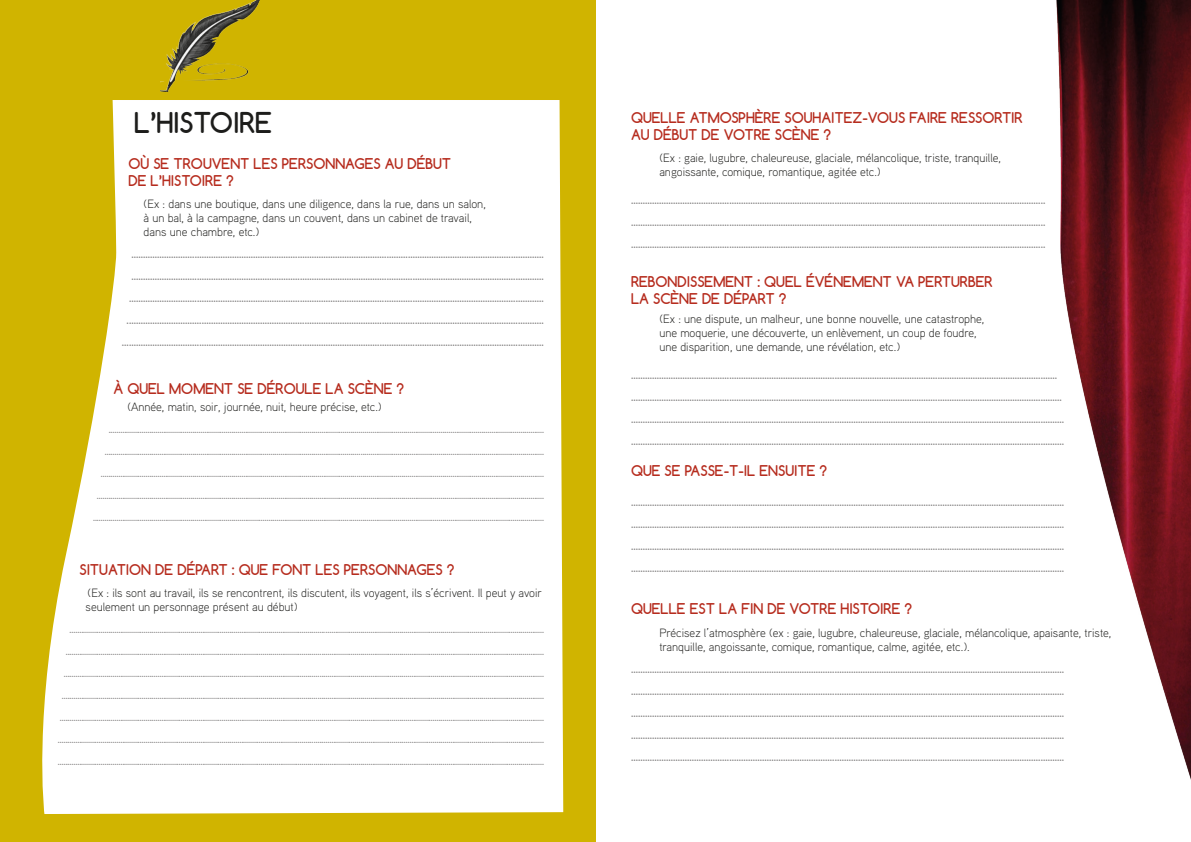
<style>
.page{position:relative;width:1191px;height:842px;background:#fff}
.page>*{position:absolute;margin:0;border:0;box-sizing:border-box;transform-origin:0 0}
.t1{font:700 27px "Comfortaa";color:#1d1d1b}
.t2{font:700 14px/16.8px "Comfortaa";color:#b62c1e}
.t3{font:12px/22px "Comfortaa";color:#868585;text-align:justify}
.t4{font:300 12px/14px "Aaux Pro";color:#1d1d1b}
.t5{font:10px "Comfortaa";color:#868585}
</style>
<div class="page">
<img style="left:1056px;top:0;width:135px;height:780px">
<div style="left:0;top:0;width:595px;height:842px;background:#d0b400"></div>
<svg style="left:42px;top:100px;width:521px;height:714px;background:#fbf8ea"></svg>
<img style="left:161px;top:0;width:99px;height:92px">
<h1 class="t1" style="left:134px;top:106px;width:139px">L’HISTOIRE</h1>
<p class="t2" style="left:128px;top:155px;width:324px">OÙ SE TROUVENT LES PERSONNAGES AU DÉBUT<br>DE L’HISTOIRE ?</p>
<p class="t4" style="left:144px;top:196px;width:344px">(Ex : dans une boutique, dans une diligence, dans la rue, dans un salon, à un bal, à la campagne, dans un couvent, dans un cabinet de travail, dans une chambre, etc.)</p>
<p class="t3" style="left:122px;top:242px;width:423px;text-align:right">................................................................................................................................................................................ ................................................................................................................................................................................ ................................................................................................................................................................................. .................................................................................................................................................................................. ....................................................................................................................................................................................</p>
<p class="t2" style="left:113px;top:380px;width:292px">À QUEL MOMENT SE DÉROULE LA SCÈNE ?</p>
<p class="t4" style="left:127px;top:399px;width:256px">(Année, matin, soir, journée, nuit, heure précise, etc.)</p>
<p class="t5" style="left:109px;top:423px;width:437px">...............................................................................................................................................................................................................................</p>
<p class="t5" style="left:105px;top:445px;width:441px">.................................................................................................................................................................................................................................</p>
<p class="t5" style="left:101px;top:467px;width:445px">...................................................................................................................................................................................................................................</p>
<p class="t5" style="left:97px;top:489px;width:448px">.....................................................................................................................................................................................................................................</p>
<p class="t5" style="left:93px;top:511px;width:452px">.......................................................................................................................................................................................................................................</p>
<p class="t2" style="left:79px;top:561px;width:376px">SITUATION DE DÉPART : QUE FONT LES PERSONNAGES ?</p>
<p class="t4" style="left:86px;top:585px;width:458px">(Ex : ils sont au travail, ils se rencontrent, ils discutent, ils voyagent, ils s’écrivent. Il peut y avoir seulement un personnage présent au début)</p>
<p class="t5" style="left:70px;top:623px;width:476px">...................................................................................................................................................................................................................................................</p>
<p class="t5" style="left:66px;top:645px;width:480px">.....................................................................................................................................................................................................................................................</p>
<p class="t5" style="left:64px;top:667px;width:482px">......................................................................................................................................................................................................................................................</p>
<p class="t5" style="left:62px;top:689px;width:484px">.......................................................................................................................................................................................................................................................</p>
<p class="t5" style="left:60px;top:711px;width:486px">........................................................................................................................................................................................................................................................</p>
<p class="t5" style="left:58px;top:733px;width:487px">.........................................................................................................................................................................................................................................................</p>
<p class="t5" style="left:58px;top:755px;width:487px">.........................................................................................................................................................................................................................................................</p>
<p class="t2" style="left:631px;top:109px;width:393px">QUELLE ATMOSPHÈRE SOUHAITEZ-VOUS FAIRE RESSORTIR<br>AU DÉBUT DE VOTRE SCÈNE ?</p>
<p class="t4" style="left:659px;top:151px;width:343px">(Ex : gaie, lugubre, chaleureuse, glaciale, mélancolique, triste, tranquille, angoissante, comique, romantique, agitée etc.)</p>
<p class="t3" style="left:631px;top:188px;width:416px">................................................................................................................................................................................. ................................................................................................................................................................................. .................................................................................................................................................................................</p>
<p class="t2" style="left:631px;top:273px;width:363px">REBONDISSEMENT : QUEL ÉVÉNEMENT VA PERTURBER<br>LA SCÈNE DE DÉPART ?</p>
<p class="t4" style="left:659px;top:312px;width:326px">(Ex : une dispute, un malheur, une bonne nouvelle, une catastrophe, une moquerie, une découverte, un enlèvement, un coup de foudre, une disparition, une demande, une révélation, etc.)</p>
<p class="t3" style="left:631px;top:363px;width:434px;text-align:left">...................................................................................................................................................................................... ........................................................................................................................................................................................ ......................................................................................................................................................................................... .........................................................................................................................................................................................</p>
<p class="t2" style="left:631px;top:462px;width:198px">QUE SE PASSE-T-IL ENSUITE ?</p>
<p class="t3" style="left:631px;top:491px;width:434px">......................................................................................................................................................................................... ......................................................................................................................................................................................... ......................................................................................................................................................................................... .........................................................................................................................................................................................</p>
<p class="t2" style="left:631px;top:601px;width:283px">QUELLE EST LA FIN DE VOTRE HISTOIRE ?</p>
<p class="t4" style="left:659px;top:625px;width:453px">Précisez l’atmosphère (ex : gaie, lugubre, chaleureuse, glaciale, mélancolique, apaisante, triste, tranquille, angoissante, comique, romantique, calme, agitée, etc.).</p>
<p class="t3" style="left:631px;top:657px;width:434px">......................................................................................................................................................................................... ......................................................................................................................................................................................... ......................................................................................................................................................................................... ......................................................................................................................................................................................... .........................................................................................................................................................................................</p>
</div>
